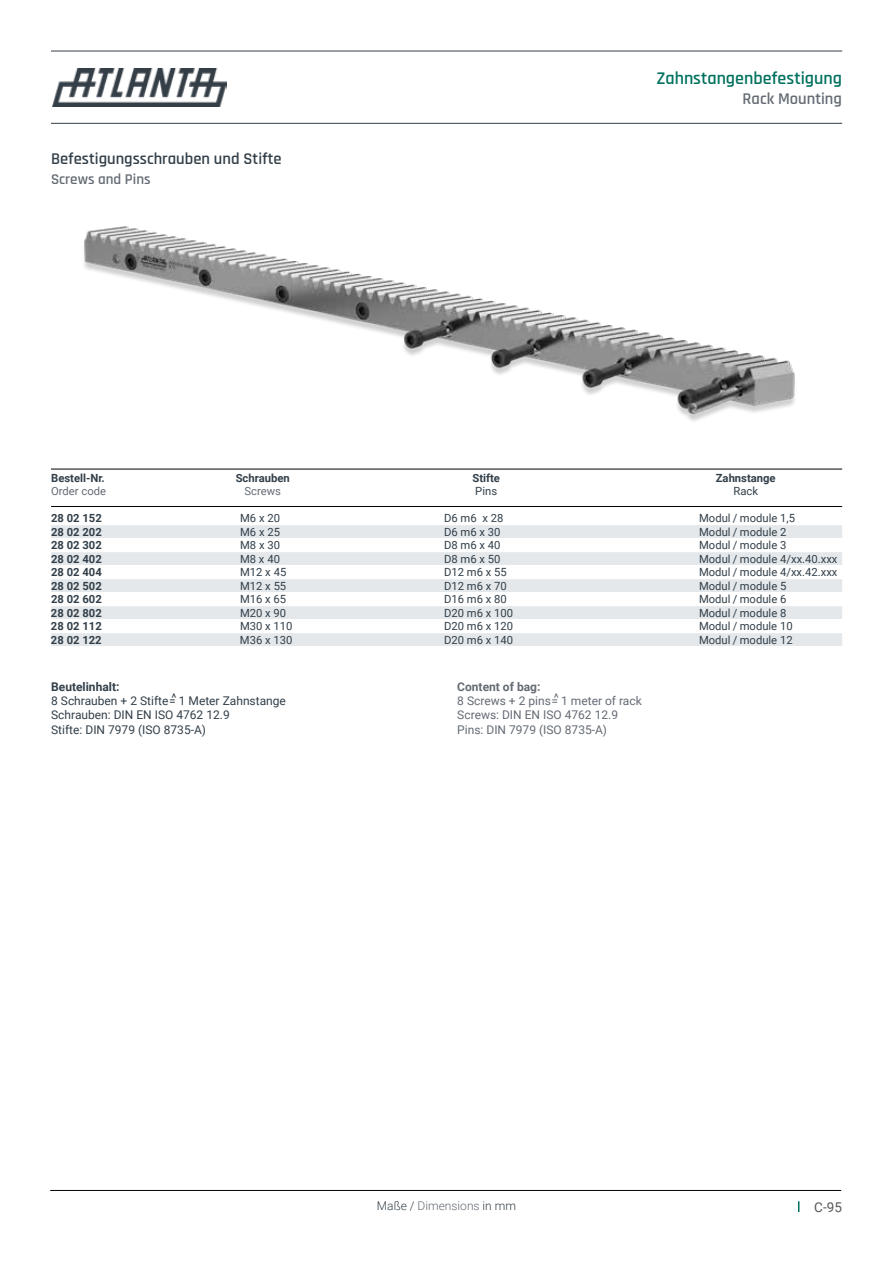
<style>
.page{position:relative;width:893px;height:1263px;background:#fff}
.page>*{position:absolute;margin:0;border:0;box-sizing:border-box;transform-origin:0 0}
.t1{font:600 18px "Rajdhani";color:#00715e}
.t2{font:600 16.5px "Rajdhani";color:#323f49}
.t3{font:600 16.5px "Rajdhani";color:#646b74}
.t4{font:600 15px "Rajdhani";color:#646b74}
.t5{font:13.5px "Roboto";color:#575756}
.t6{font:12px/17.4px "Roboto";color:#323f49}
.t7{font:12px/17.4px "Roboto";color:#646b74}
.t8{font:300 12px "Roboto";color:#646b74}
.t9{font:700 12px "Roboto";color:#323f49}
.t10{font:700 12px "Roboto";color:#646b74}
.t11{font:11.25px "Roboto";color:#323f49}
.t12{font:700 11.25px "Roboto";color:#323f49}
.t13{font:11.25px "Roboto";color:#646b74}
.s1{color:#323f49}
</style>
<div class="page">
<hr style="left:51px;top:51px;width:791px;height:1px;background:#323f49">
<hr style="left:51px;top:123px;width:791px;height:1px;background:#323f49">
<img style="left:52px;top:68px;width:175px;height:38px">
<hr style="left:50px;top:1190px;width:791px;height:1px;background:#000">
<img style="left:84px;top:226px;width:711px;height:195px">
<div style="left:51px;top:525px;width:791px;height:13px;background:#e4e8eb"></div>
<div style="left:51px;top:552px;width:791px;height:13px;background:#e4e8eb"></div>
<div style="left:51px;top:579px;width:791px;height:13px;background:#e4e8eb"></div>
<div style="left:51px;top:606px;width:791px;height:13px;background:#e4e8eb"></div>
<div style="left:51px;top:633px;width:791px;height:13px;background:#e4e8eb"></div>
<hr style="left:51px;top:469px;width:791px;height:1px;background:#000">
<hr style="left:51px;top:506px;width:791px;height:1px;background:#000">
<h2 class="t2" style="left:51px;top:149px;width:232px">Befestigungsschrauben und Stifte</h2>
<h3 class="t4" style="left:51px;top:170px;width:101px">Screws and Pins</h3>
<h1 class="t1" style="left:656px;top:68px;width:187px">Zahnstangenbefestigung</h1>
<h2 class="t3" style="left:743px;top:89px;width:101px">Rack Mounting</h2>
<p class="t12" style="left:51px;top:470px;width:55px">Bestell-Nr.</p>
<p class="t12" style="left:236px;top:470px;width:56px">Schrauben</p>
<p class="t12" style="left:472px;top:470px;width:29px">Stifte</p>
<p class="t12" style="left:716px;top:470px;width:61px">Zahnstange</p>
<p class="t13" style="left:51px;top:484px;width:56px">Order code</p>
<p class="t13" style="left:244px;top:484px;width:38px">Screws</p>
<p class="t11" style="left:475px;top:484px;width:23px">Pins</p>
<p class="t11" style="left:733px;top:484px;width:26px">Rack</p>
<p class="t12" style="left:51px;top:510px;width:52px">28 02 152</p>
<p class="t11" style="left:240px;top:510px;width:41px">M6 x 20</p>
<p class="t11" style="left:444px;top:510px;width:61px">D6 m6 x 28</p>
<p class="t11" style="left:699px;top:510px;width:97px">Modul / module 1,5</p>
<p class="t12" style="left:51px;top:524px;width:52px">28 02 202</p>
<p class="t11" style="left:240px;top:524px;width:41px">M6 x 25</p>
<p class="t11" style="left:444px;top:524px;width:58px">D6 m6 x 30</p>
<p class="t11" style="left:699px;top:524px;width:89px">Modul / module 2</p>
<p class="t12" style="left:51px;top:537px;width:52px">28 02 302</p>
<p class="t11" style="left:240px;top:537px;width:41px">M8 x 30</p>
<p class="t11" style="left:444px;top:537px;width:58px">D8 m6 x 40</p>
<p class="t11" style="left:699px;top:537px;width:89px">Modul / module 3</p>
<p class="t12" style="left:51px;top:551px;width:52px">28 02 402</p>
<p class="t11" style="left:240px;top:551px;width:41px">M8 x 40</p>
<p class="t11" style="left:444px;top:551px;width:58px">D8 m6 x 50</p>
<p class="t11" style="left:699px;top:551px;width:140px">Modul / module 4/xx.40.xxx</p>
<p class="t12" style="left:51px;top:564px;width:52px">28 02 404</p>
<p class="t11" style="left:240px;top:564px;width:48px">M12 x 45</p>
<p class="t11" style="left:444px;top:564px;width:64px">D12 m6 x 55</p>
<p class="t11" style="left:699px;top:564px;width:140px">Modul / module 4/xx.42.xxx</p>
<p class="t12" style="left:51px;top:578px;width:52px">28 02 502</p>
<p class="t11" style="left:240px;top:578px;width:48px">M12 x 55</p>
<p class="t11" style="left:444px;top:578px;width:64px">D12 m6 x 70</p>
<p class="t11" style="left:699px;top:578px;width:89px">Modul / module 5</p>
<p class="t12" style="left:51px;top:591px;width:52px">28 02 602</p>
<p class="t11" style="left:240px;top:591px;width:48px">M16 x 65</p>
<p class="t11" style="left:444px;top:591px;width:64px">D16 m6 x 80</p>
<p class="t11" style="left:699px;top:591px;width:89px">Modul / module 6</p>
<p class="t12" style="left:51px;top:605px;width:52px">28 02 802</p>
<p class="t11" style="left:240px;top:605px;width:48px">M20 x 90</p>
<p class="t11" style="left:444px;top:605px;width:71px">D20 m6 x 100</p>
<p class="t11" style="left:699px;top:605px;width:89px">Modul / module 8</p>
<p class="t12" style="left:51px;top:618px;width:52px">28 02 112</p>
<p class="t11" style="left:240px;top:618px;width:54px">M30 x 110</p>
<p class="t11" style="left:444px;top:618px;width:71px">D20 m6 x 120</p>
<p class="t11" style="left:699px;top:618px;width:95px">Modul / module 10</p>
<p class="t12" style="left:51px;top:632px;width:52px">28 02 122</p>
<p class="t11" style="left:240px;top:632px;width:54px">M36 x 130</p>
<p class="t11" style="left:444px;top:632px;width:71px">D20 m6 x 140</p>
<p class="t11" style="left:699px;top:632px;width:95px">Modul / module 12</p>
<p class="t9" style="left:51px;top:678px;width:70px">Beutelinhalt:</p>
<p class="t6" style="left:51px;top:691px;width:236px">8 Schrauben + 2 Stifte = 1 Meter Zahnstange</p>
<p class="t10" style="left:457px;top:678px;width:85px">Content of bag:</p>
<p class="t7" style="left:457px;top:691px;width:186px">8 Screws + 2 pins = 1 meter of rack</p>
<p class="t6" style="left:51px;top:688px;width:180px;text-indent:120px">^<br>Schrauben: DIN EN ISO 4762 12.9</p>
<p class="t6" style="left:51px;top:720px;width:156px">Stifte: DIN 7979 (ISO 8735-A)</p>
<p class="t7" style="left:457px;top:688px;width:162px;text-indent:96px">^<br>Screws: DIN EN ISO 4762 12.9</p>
<p class="t7" style="left:457px;top:720px;width:151px">Pins: DIN 7979 (ISO 8735-A)</p>
<p class="t8" style="left:377px;top:1198px;width:141px"><span class="s1">Maße /</span> Dimensions <span class="s1">in mm</span></p>
<p class="t5" style="left:814px;top:1197px;width:29px">C-95</p>
</div>
